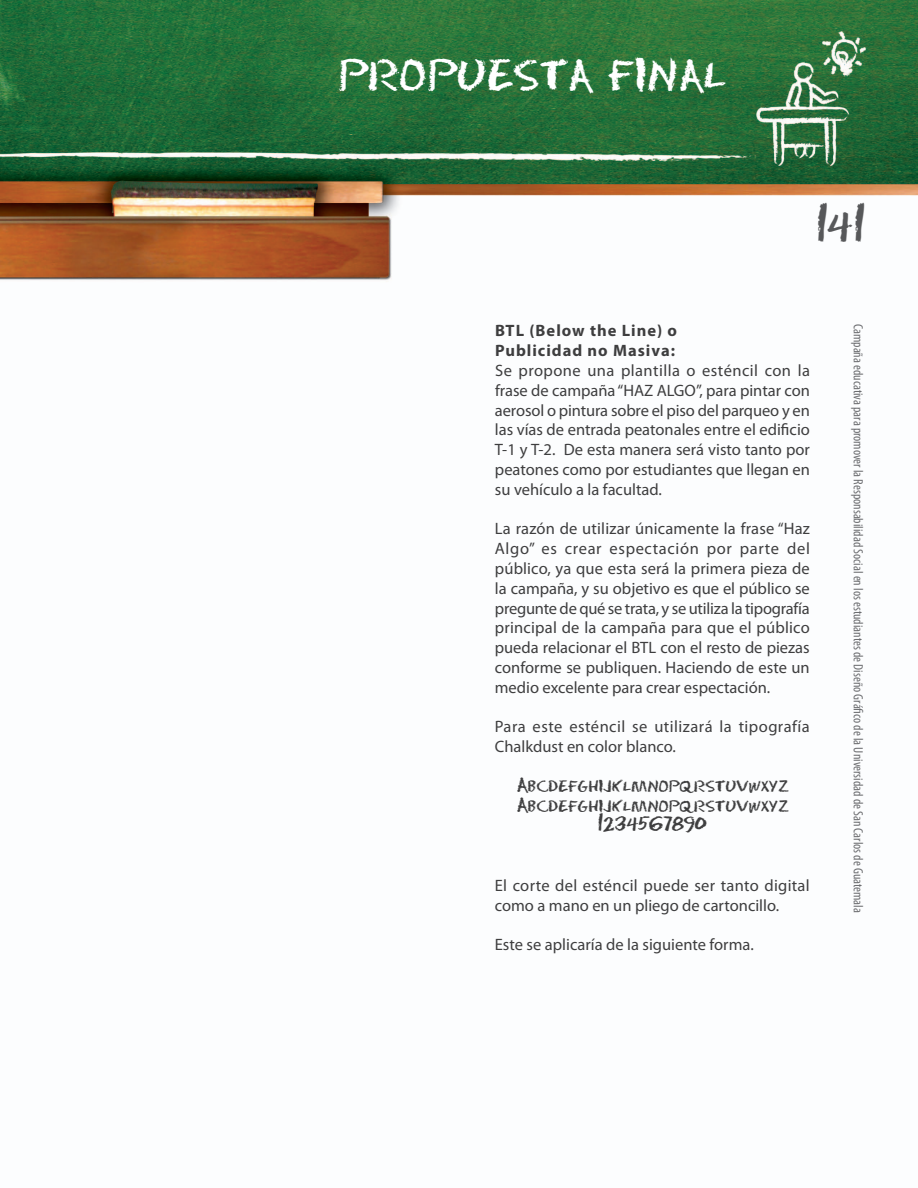
<style>
.page{position:relative;width:918px;height:1188px;background:#fff}
.page>*{position:absolute;margin:0;border:0;box-sizing:border-box;transform-origin:0 0}
.t1{font:45px "Chalk Dust Regular SWFTE";color:#fff}
.t2{font:36px "Chalk Dust Regular SWFTE";color:#57585a}
.t3{font:16.5px/19.8px "Myriad Pro";color:#3e3e3f;text-align:justify}
.t4{font:16.5px/19.8px "Myriad Pro";letter-spacing:.025em;color:#3e3e3f}
.t5{font:16.5px/19.8px "Chalk Dust Regular SWFTE";color:#3e3e3f;text-align:center}
.t6{font:700 16.5px/19.8px "Myriad Pro";letter-spacing:.06em;color:#3e3e3f}
.t7{font:condensed 13.5px "Myriad Pro";color:#6c6d70}
</style>
<div class="page">
<img style="left:0;top:0;width:918px;height:280px">
<h1 class="t1" style="left:338px;top:42px;width:389px">propuesta final</h1>
<h2 class="t2" style="left:816px;top:202px;width:50px">141</h2>
<p class="t6" style="left:495px;top:320px;width:184px">BTL (Below the Line) o<br>Publicidad no Masiva:</p>
<p class="t3" style="left:495px;top:360px;width:317px">Se propone una plantilla o esténcil con la frase de campaña“HAZ ALGO”, para pintar con aerosol o pintura sobre el piso del parqueo y en las vías de entrada peatonales entre el edificio T-1 y T-2. De esta manera será visto tanto por peatones como por estudiantes que llegan en su vehículo a la facultad.</p>
<p class="t3" style="left:495px;top:519px;width:317px">La razón de utilizar únicamente la frase “Haz Algo” es crear espectación por parte del público, ya que esta será la primera pieza de la campaña, y su objetivo es que el público se pregunte de qué se trata, y se utiliza la tipografía principal de la campaña para que el público pueda relacionar el BTL con el resto de piezas conforme se publiquen. Haciendo de este un medio excelente para crear espectación.</p>
<p class="t4" style="left:495px;top:717px;width:316px">Para este esténcil se utilizará la tipografía<br>Chalkdust en color blanco.</p>
<p class="t5" style="left:517px;top:775px;width:273px">Abcdefghijklmnopqrstuvwxyz<br>Abcdefghijklmnopqrstuvwxyz<br>1234567890</p>
<p class="t3" style="left:495px;top:875px;width:316px">El corte del esténcil puede ser tanto digital como a mano en un pliego de cartoncillo.</p>
<p class="t3" style="left:495px;top:934px;width:261px">Este se aplicaría de la siguiente forma.</p>
<p class="t7" style="left:866px;top:324px;width:590px;rotate:90deg">Campaña educativa para promover la Responsabilidad Social en los estudiantes de Diseño Gráfico de la Universidad de San Carlos de Guatemala</p>
</div>
